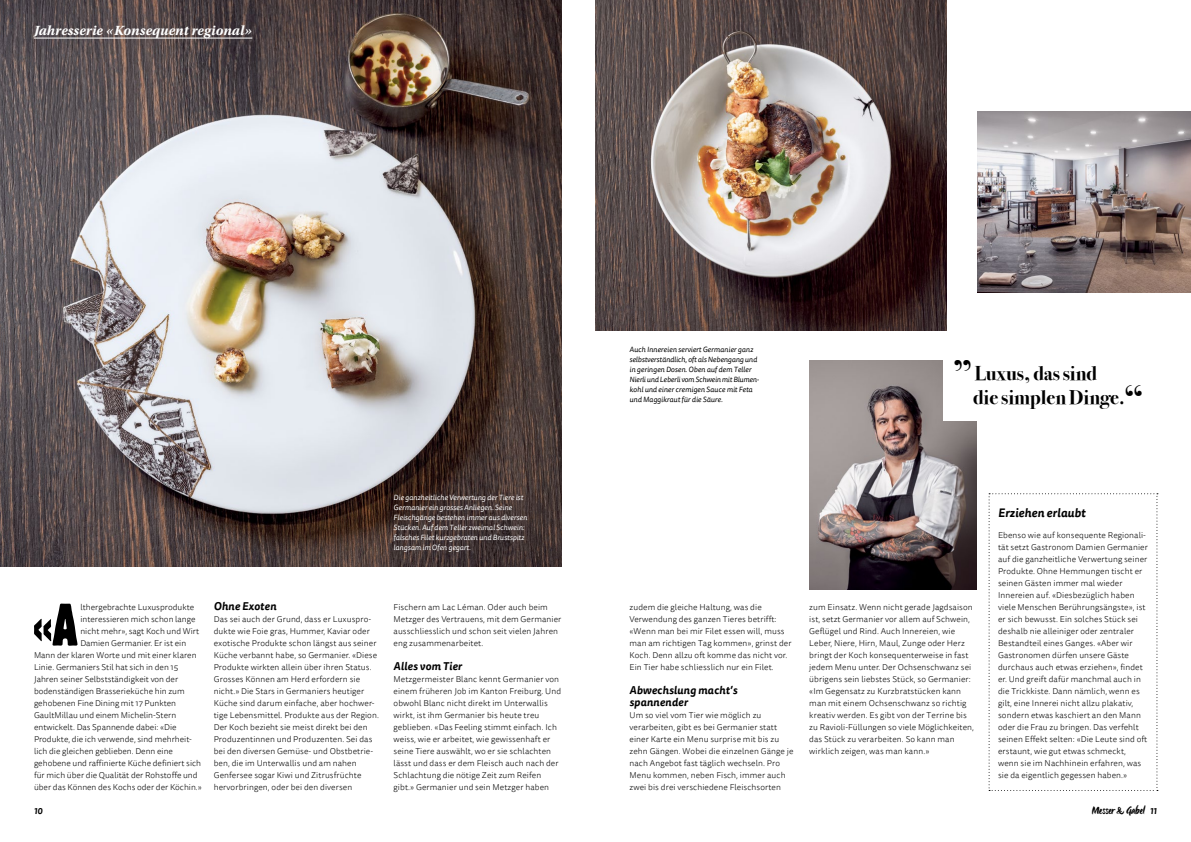
<style>
.page{position:relative;width:1191px;height:842px;background:#fff}
.page>*{position:absolute;margin:0;border:0;box-sizing:border-box;transform-origin:0 0}
.t1{font:59.4px "Block Berthold BQ Extra Cnd";color:#000}
.t2{font:700 20px/24px "Bodoni Svty Two ITCTT";color:#000}
.t3{font:italic 700 14px "Utopia Std";letter-spacing:.005em;color:#fff}
.t4{font:italic 700 12px "Tisa Sans OT";letter-spacing:.005em;color:#000}
.t5{font:11.5px "Origo";letter-spacing:-.02em;color:#000}
.t6{font:italic 700 11px/12px "Tisa Sans OT";letter-spacing:.01em;color:#000}
.t7{font:300 8.5px/12px "Tisa Sans OT";letter-spacing:.01em;color:#000}
.t8{font:italic 700 8.5px "Tisa Sans OT";color:#000}
.t9{font:italic 7.5px/10px "Tisa Sans OT";color:#fff}
.t10{font:italic 7.5px/10px "Tisa Sans OT";color:#000}
.s1{font-size:37px}
.s2{font-family:"Tisa Sans OT";font-weight:700;font-style:italic;font-size:8.5px}
</style>
<div class="page">
<img style="left:0;top:0;width:561px;height:566px">
<img style="left:809px;top:360px;width:167px;height:230px">
<img style="left:977px;top:111px;width:214px;height:182px">
<img style="left:595px;top:0;width:351px;height:331px">
<svg style="left:988px;top:493px;width:170px;height:298px"></svg>
<hr style="left:34px;top:38px;width:218px;height:1px;background:#fff">
<div style="left:943px;top:334px;width:234px;height:87px;background:#fff"></div>
<h3 class="t3" style="left:34px;top:22px;width:220px">Jahresserie «Konsequent regional»</h3>
<p class="t9" style="left:393px;top:493px;width:135px">Die ganzheitliche Verwertung der Tiere ist Germanier ein grosses Anliegen. Seine Fleischgänge bestehen immer aus diversen Stücken. Auf dem Teller zweimal Schwein: falsches Filet kurzgebraten und Brustspitz langsam im Ofen gegart.</p>
<h1 class="t1" style="left:33px;top:591px;width:45px">«A</h1>
<p class="t7" style="left:80px;top:601px;width:115px">lthergebrachte Luxusprodukte</p>
<p class="t7" style="left:80px;top:613px;width:117px">interessieren mich schon lange</p>
<p class="t7" style="left:80px;top:625px;width:120px">nicht mehr», sagt Koch und Wirt</p>
<p class="t7" style="left:80px;top:637px;width:107px">Damien Germanier. Er ist ein</p>
<p class="t7" style="left:34px;top:649px;width:164px">Mann der klaren Worte und mit einer klaren</p>
<p class="t7" style="left:34px;top:661px;width:146px">Linie. Germaniers Stil hat sich in den 15</p>
<p class="t7" style="left:34px;top:673px;width:146px">Jahren seiner Selbstständigkeit von der</p>
<p class="t7" style="left:34px;top:685px;width:152px">bodenständigen Brasserieküche hin zum</p>
<p class="t7" style="left:34px;top:697px;width:144px">gehobenen Fine Dining mit 17 Punkten</p>
<p class="t7" style="left:34px;top:709px;width:144px">GaultMillau und einem Michelin-Stern</p>
<p class="t7" style="left:34px;top:721px;width:144px">entwickelt. Das Spannende dabei: «Die</p>
<p class="t7" style="left:34px;top:733px;width:159px">Produkte, die ich verwende, sind mehrheit-</p>
<p class="t7" style="left:34px;top:745px;width:140px">lich die gleichen geblieben. Denn eine</p>
<p class="t7" style="left:34px;top:757px;width:169px">gehobene und raffinierte Küche definiert sich</p>
<p class="t7" style="left:34px;top:769px;width:165px">für mich über die Qualität der Rohstoffe und</p>
<p class="t7" style="left:34px;top:781px;width:169px">über das Können des Kochs oder der Köchin.»</p>
<p class="t8" style="left:34px;top:806px;width:10px">10</p>
<p class="t6" style="left:214px;top:600px;width:64px">Ohne Exoten</p>
<p class="t7" style="left:214px;top:613px;width:167px">Das sei auch der Grund, dass er Luxuspro&shy;dukte wie Foie gras, Hummer, Kaviar oder exotische Produkte schon längst aus seiner Küche verbannt habe, so Germanier. «Diese Produkte wirkten allein über ihren Status.<br>Grosses Können am Herd erfordern sie nicht.» Die Stars in Germaniers heutiger Küche sind darum einfache, aber hochwer&shy;tige Lebensmittel. Produkte aus der Region.<br>Der Koch bezieht sie meist direkt bei den Produzentinnen und Produzenten. Sei das bei den diversen Gemüse- und Obstbetrie&shy;ben, die im Unterwallis und am nahen Genfersee sogar Kiwi und Zitrusfrüchte hervorbringen, oder bei den diversen</p>
<p class="t7" style="left:393px;top:601px;width:169px">Fischern am Lac Léman. Oder auch beim Metzger des Vertrauens, mit dem Germanier ausschliesslich und schon seit vielen Jahren eng zusammenarbeitet.</p>
<p class="t6" style="left:393px;top:660px;width:70px">Alles vom Tier</p>
<p class="t7" style="left:393px;top:673px;width:169px">Metzgermeister Blanc kennt Germanier von einem früheren Job im Kanton Freiburg. Und obwohl Blanc nicht direkt im Unterwallis wirkt, ist ihm Germanier bis heute treu geblieben. «Das Feeling stimmt einfach. Ich weiss, wie er arbeitet, wie gewissenhaft er seine Tiere auswählt, wo er sie schlachten lässt und dass er dem Fleisch auch nach der Schlachtung die nötige Zeit zum Reifen gibt.» Germanier und sein Metzger haben</p>
<p class="t10" style="left:629px;top:345px;width:131px">Auch Innereien serviert Germanier ganz selbstverständlich, oft als Nebengang und in geringen Dosen. Oben auf dem Teller Nierli und Leberli vom Schwein mit Blumen&shy;kohl und einer cremigen Sauce mit Feta und Maggikraut für die Säure.</p>
<h2 class="t2" style="left:973px;top:359px;width:173px;text-indent:-21px"><span class="s1">ˮ</span>Luxus, das sind<br>die simplen Dinge.<span class="s1">“</span></h2>
<p class="t7" style="left:629px;top:601px;width:164px">zudem die gleiche Haltung, was die Verwendung des ganzen Tieres betrifft: «Wenn man bei mir Filet essen will, muss man am richtigen Tag kommen», grinst der Koch. Denn allzu oft komme das nicht vor.<br>Ein Tier habe schliesslich nur ein Filet.</p>
<p class="t6" style="left:629px;top:684px;width:109px">Abwechslung macht’s spannender</p>
<p class="t7" style="left:629px;top:709px;width:165px">Um so viel vom Tier wie möglich zu verarbeiten, gibt es bei Germanier statt einer Karte ein Menu surprise mit bis zu zehn Gängen. Wobei die einzelnen Gänge je nach Angebot fast täglich wechseln. Pro Menu kommen, neben Fisch, immer auch zwei bis drei verschiedene Fleischsorten</p>
<p class="t7" style="left:809px;top:601px;width:166px">zum Einsatz. Wenn nicht gerade Jagdsaison ist, setzt Germanier vor allem auf Schwein, Geflügel und Rind. Auch Innereien, wie Leber, Niere, Hirn, Maul, Zunge oder Herz bringt der Koch konsequenterweise in fast jedem Menu unter. Der Ochsenschwanz sei übrigens sein liebstes Stück, so Germanier: «Im Gegensatz zu Kurzbratstücken kann man mit einem Ochsenschwanz so richtig kreativ werden. Es gibt von der Terrine bis zu Ravioli-Füllungen so viele Möglichkeiten, das Stück zu verarbeiten. So kann man wirklich zeigen, was man kann.»</p>
<h3 class="t4" style="left:998px;top:505px;width:89px">Erziehen erlaubt</h3>
<p class="t7" style="left:998px;top:529px;width:151px">Ebenso wie auf konsequente Regionali&shy;tät setzt Gastronom Damien Germanier auf die ganzheitliche Verwertung seiner Produkte. Ohne Hemmungen tischt er seinen Gästen immer mal wieder Innereien auf. «Diesbezüglich haben viele Menschen Berührungsängste», ist er sich bewusst. Ein solches Stück sei deshalb nie alleiniger oder zentraler Bestandteil eines Ganges. «Aber wir Gastronomen dürfen unsere Gäste durchaus auch etwas erziehen», findet er. Und greift dafür manchmal auch in die Trickkiste. Dann nämlich, wenn es gilt, eine Innerei nicht allzu plakativ, sondern etwas kaschiert an den Mann oder die Frau zu bringen. Das verfehlt seinen Effekt selten: «Die Leute sind oft erstaunt, wie gut etwas schmeckt, wenn sie im Nachhinein erfahren, was sie da eigentlich gegessen haben.»</p>
<h3 class="t5" style="left:1092px;top:802px;width:66px">Messer &amp; Gabel <span class="s2">11</span></h3>
</div>
